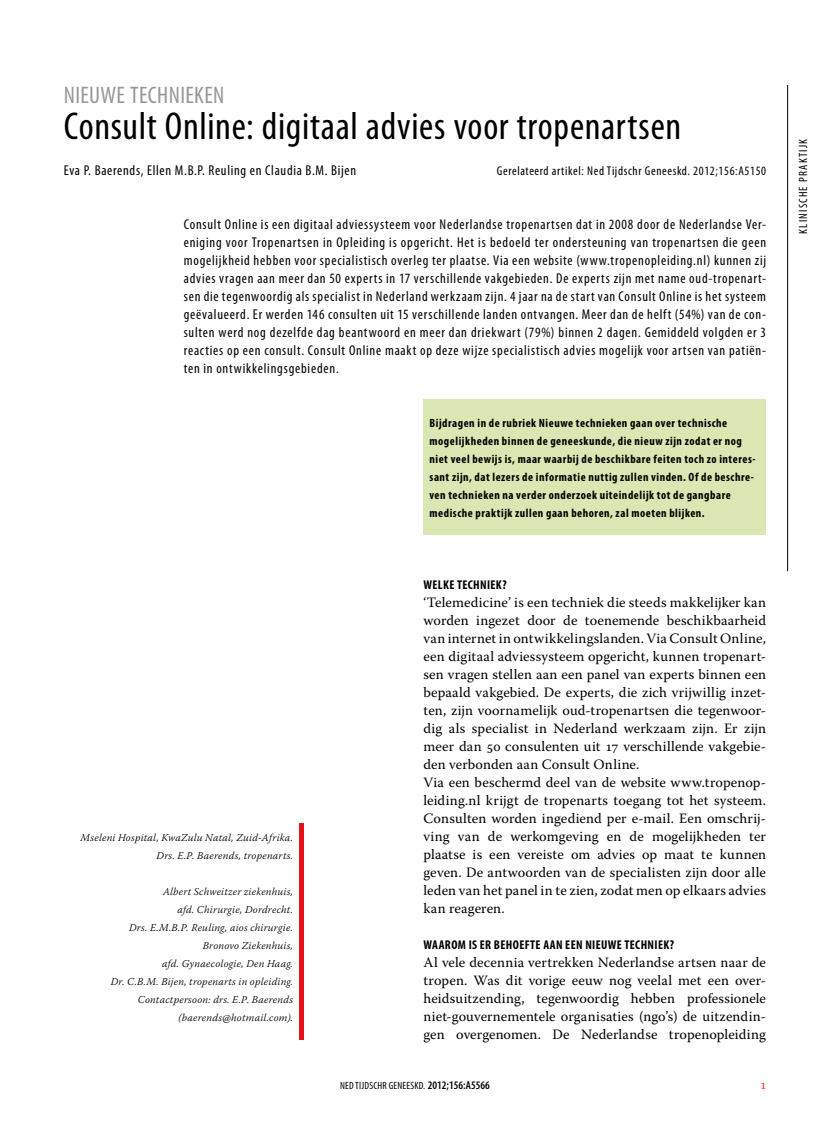
<style>
.page{position:relative;width:830px;height:1127px;background:#fff}
.page>*{position:absolute;margin:0;border:0;box-sizing:border-box;transform-origin:0 0}
.t1{font:condensed 39px "Myriad Pro";letter-spacing:.015em;color:#000}
.t2{font:condensed 24px "Myriad Pro";color:#959799}
.t3{font:14.25px/18px "Warnock Pro";letter-spacing:.01em;color:#000}
.t4{font:condensed 14.25px/18px "Myriad Pro";letter-spacing:.055em;color:#000;text-align:justify}
.t5{font:13.5px "Warnock Pro";color:#e6402c}
.t6{font:condensed 12.75px "Myriad Pro";letter-spacing:.05em;color:#000}
.t7{font:700 condensed 12.75px "Myriad Pro";letter-spacing:.03em;color:#000}
.t8{font:700 condensed 12px/18px "Myriad Pro";letter-spacing:.045em;color:#000}
.t9{font:condensed 12px "Myriad Pro";letter-spacing:.1em;color:#000}
.t10{font:italic 300 10.5px/18px "Warnock Pro";letter-spacing:.025em;color:#000;text-align:right}
.t11{font:condensed 10.5px "Myriad Pro";letter-spacing:.02em;color:#000}
.s1{font-weight:600;font-size:11.55px}
</style>
<div class="page">
<hr style="left:787px;top:85px;width:1px;height:486px;background:#000">
<hr style="left:299px;top:823px;width:4px;height:216px;background:#e21216">
<div style="left:423px;top:400px;width:342px;height:135px;background:#dbe7b2"></div>
<h2 class="t2" style="left:64px;top:81px;width:77px">Nieuwe technieken</h2>
<h1 class="t1" style="left:64px;top:103px;width:618px">Consult Online: digitaal advies voor tropenartsen</h1>
<p class="t4" style="left:64px;top:161px;width:294px">Eva P. Baerends, Ellen M.B.P. Reuling en Claudia B.M. Bijen</p>
<p class="t6" style="left:496px;top:163px;width:270px">Gerelateerd artikel: Ned Tijdschr Geneeskd. 2012;156:A5150</p>
<p class="t4" style="left:184px;top:215px;width:583px">Consult Online is een digitaal adviessysteem voor Nederlandse tropenartsen dat in 2008 door de Nederlandse Ver&shy;eniging voor Tropenartsen in Opleiding is opgericht. Het is bedoeld ter ondersteuning van tropenartsen die geen mogelijkheid hebben voor specialistisch overleg ter plaatse. Via een website (www.tropenopleiding.nl) kunnen zij advies vragen aan meer dan 50 experts in 17 verschillende vakgebieden. De experts zijn met name oud-tropenart&shy;sen die tegenwoordig als specialist in Nederland werkzaam zijn. 4 jaar na de start van Consult Online is het systeem geëvalueerd. Er werden 146 consulten uit 15 verschillende landen ontvangen. Meer dan de helft (54%) van de con&shy;sulten werd nog dezelfde dag beantwoord en meer dan driekwart (79%) binnen 2 dagen. Gemiddeld volgden er 3 reacties op een consult. Consult Online maakt op deze wijze specialistisch advies mogelijk voor artsen van patiën&shy;ten in ontwikkelingsgebieden.</p>
<p class="t10" style="left:80px;top:828px;width:214px">Mseleni Hospital, KwaZulu Natal, Zuid-Afrika.<br>Drs. E.P. Baerends, tropenarts.</p>
<p class="t10" style="left:111px;top:882px;width:184px">Albert Schweitzer ziekenhuis,<br>afd. Chirurgie, Dordrecht.<br>Drs. E.M.B.P. Reuling, aios chirurgie.<br>Bronovo Ziekenhuis,<br>afd. Gynaecologie, Den Haag.<br>Dr. C.B.M. Bijen, tropenarts in opleiding.<br>Contactpersoon: drs. E.P. Baerends (baerends@hotmail.com).</p>
<p class="t8" style="left:429px;top:414px;width:327px">Bijdragen in de rubriek Nieuwe technieken gaan over technische mogelijkheden binnen de geneeskunde, die nieuw zijn zodat er nog niet veel bewijs is, maar waarbij de beschikbare feiten toch zo interes&shy;sant zijn, dat lezers de informatie nuttig zullen vinden. Of de beschre&shy;ven technieken na verder onderzoek uiteindelijk tot de gangbare medische praktijk zullen gaan behoren, zal moeten blijken.</p>
<p class="t7" style="left:423px;top:577px;width:85px">Welke techniek?</p>
<p class="t3" style="left:423px;top:593px;width:344px">‘Telemedicine’ is een techniek die steeds makkelijker kan worden ingezet door de toenemende beschikbaarheid van internet in ontwikkelingslanden. Via Consult Online, een digitaal adviessysteem opgericht, kunnen tropenart&shy;sen vragen stellen aan een panel van experts binnen een bepaald vakgebied. De experts, die zich vrijwillig inzet&shy;ten, zijn voornamelijk oud-tropenartsen die tegenwoor&shy;dig als specialist in Nederland werkzaam zijn. Er zijn meer dan 50 consulenten uit 17 verschillende vakgebie&shy;den verbonden aan Consult Online.<br>Via een beschermd deel van de website www.tropenop&shy;leiding.nl krijgt de tropenarts toegang tot het systeem.<br>Consulten worden ingediend per e-mail. Een omschrij&shy;ving van de werkomgeving en de mogelijkheden ter plaatse is een vereiste om advies op maat te kunnen geven. De antwoorden van de specialisten zijn door alle leden van het panel in te zien, zodat men op elkaars advies kan reageren.</p>
<p class="t7" style="left:423px;top:937px;width:252px">Waarom is er behoefte aan een nieuwe techniek?</p>
<p class="t3" style="left:423px;top:953px;width:344px;text-align:justify">Al vele decennia vertrekken Nederlandse artsen naar de tropen. Was dit vorige eeuw nog veelal met een over&shy;heidsuitzending, tegenwoordig hebben professionele niet-gouvernementele organisaties (ngo’s) de uitzendin&shy;gen overgenomen. De Nederlandse tropenopleiding</p>
<p class="t11" style="left:340px;top:1079px;width:151px">NED TIJDSCHR GENEESKD. <span class="s1">2012;156:A5566</span></p>
<p class="t5" style="left:760px;top:1076px;width:7px">1</p>
<p class="t9" style="left:795px;top:234px;width:96px;rotate:-90deg">KLINISCHE PRAKTIJK</p>
</div>
